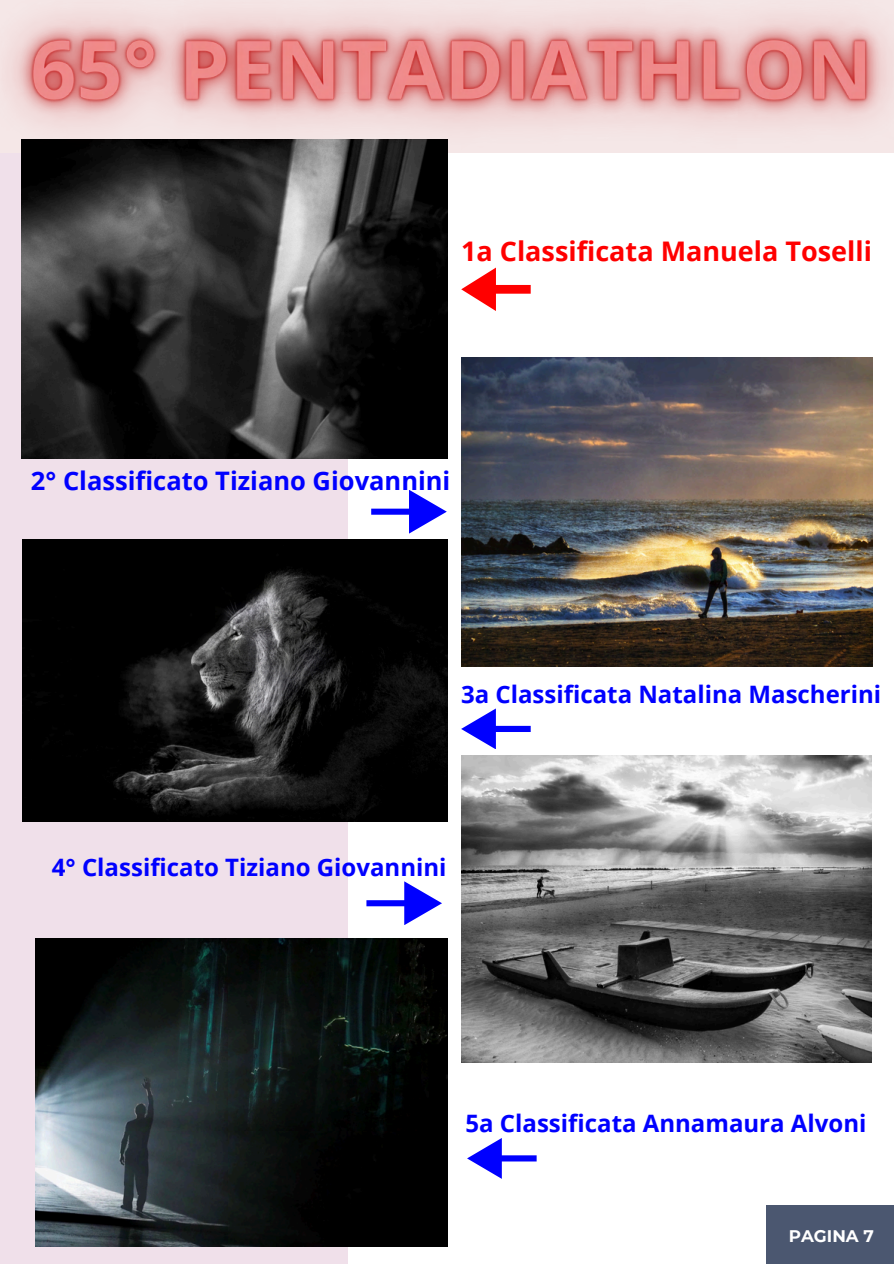
<style>
.page{position:relative;width:894px;height:1264px;background:#fff}
.page>*{position:absolute;margin:0;border:0;box-sizing:border-box;transform-origin:0 0}
.t1{font:700 27px "Open Sans";color:#f00}
.t2{font:700 25.5px "Open Sans";color:#00f}
.t3{font:700 24px "Open Sans";color:#00f}
.t4{font:700 16.8px "Montserrat";color:#fff}
</style>
<div class="page">
<div style="left:765px;top:1204px;width:128px;height:59px;background:#4b5770"></div>
<div style="left:0;top:153px;width:347px;height:1110px;background:#f0e0ea"></div>
<img style="left:22px;top:215px;width:425px;height:243px">
<img style="left:461px;top:357px;width:410px;height:309px">
<img style="left:23px;top:539px;width:424px;height:282px">
<img style="left:461px;top:755px;width:409px;height:307px">
<img style="left:35px;top:938px;width:412px;height:308px">
<svg style="left:461px;top:708px;width:69px;height:41px"></svg>
<svg style="left:461px;top:267px;width:69px;height:44px"></svg>
<svg style="left:371px;top:490px;width:75px;height:43px"></svg>
<img style="left:0;top:0;width:893px;height:215px">
<svg style="left:467px;top:1138px;width:69px;height:40px"></svg>
<svg style="left:366px;top:881px;width:76px;height:44px"></svg>
<h2 class="t1" style="left:461px;top:232px;width:412px">1a Classificata Manuela Toselli</h2>
<p class="t2" style="left:31px;top:463px;width:421px">2° Classificato Tiziano Giovannini</p>
<h2 class="t3" style="left:461px;top:677px;width:421px">3a Classificata Natalina Mascherini</h2>
<p class="t3" style="left:52px;top:850px;width:396px">4° Classificato Tiziano Giovannini</p>
<h3 class="t3" style="left:465px;top:1106px;width:402px">5a Classificata Annamaura Alvoni</h3>
<p class="t4" style="left:788px;top:1226px;width:87px">PAGINA 7</p>
</div>
